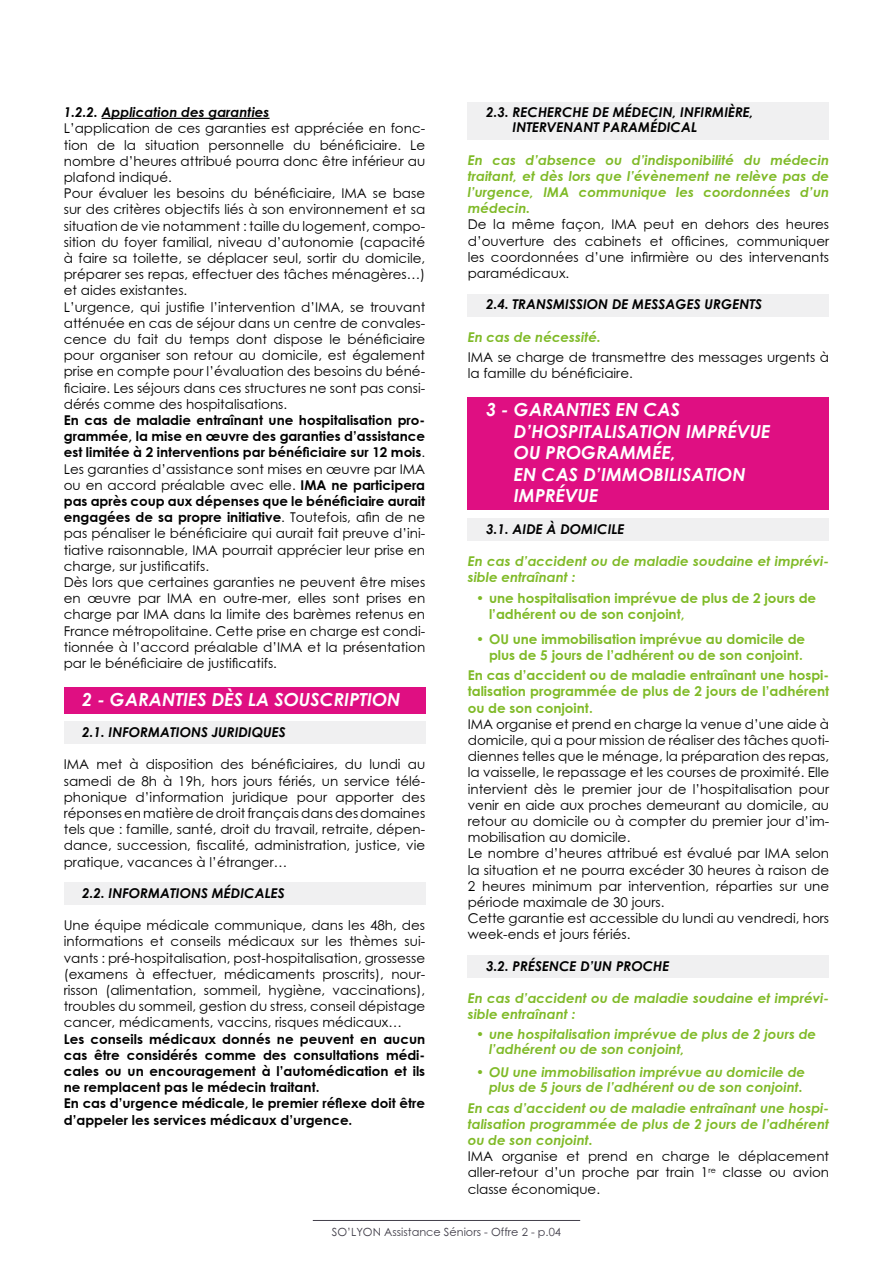
<style>
.page{position:relative;width:893px;height:1263px;background:#fff}
.page>*{position:absolute;margin:0;border:0;box-sizing:border-box;transform-origin:0 0}
.t1{font:italic 700 18px/21.6px "Century Gothic";color:#fff}
.t2{font:13.5px/16.2px "Century Gothic";color:#000}
.t3{font:italic 700 13.5px/16.2px "Century Gothic";color:#7fba27}
.t4{font:700 13.5px/16.2px "Century Gothic";color:#7fba27}
.t5{font:700 13.5px/16.2px "Century Gothic";color:#000}
.t6{font:italic 700 13.5px/15px "Century Gothic";color:#000}
.t7{font:11.25px "Century Gothic";color:#423f4a}
.s1{font-weight:700}
.s2{font-style:normal}
</style>
<div class="page">
<hr style="left:313px;top:1220px;width:267px;height:1px;background:#423f4a">
<hr style="left:102px;top:118px;width:168px;height:1px;background:#000">
<div style="left:64px;top:687px;width:361px;height:27px;background:#df0f82"></div>
<div style="left:64px;top:722px;width:361px;height:22px;background:#f0f0f1"></div>
<div style="left:64px;top:883px;width:361px;height:22px;background:#f0f0f1"></div>
<div style="left:468px;top:102px;width:361px;height:37px;background:#f0f0f1"></div>
<div style="left:468px;top:294px;width:361px;height:22px;background:#f0f0f1"></div>
<div style="left:468px;top:397px;width:361px;height:113px;background:#df0f82"></div>
<div style="left:468px;top:519px;width:361px;height:22px;background:#f0f0f1"></div>
<div style="left:468px;top:956px;width:361px;height:22px;background:#f0f0f1"></div>
<p class="t6" style="left:64px;top:104px;width:207px">1.2.2. Application des garanties</p>
<p class="t2" style="left:64px;top:120px;width:363px">L’application de ces garanties est appréciée en fonc&shy;tion de la situation personnelle du bénéficiaire. Le nombre d’heures attribué pourra donc être inférieur au plafond indiqué.<br>Pour évaluer les besoins du bénéficiaire, IMA se base sur des critères objectifs liés à son environnement et sa situation de vie notamment : taille du logement, compo&shy;sition du foyer familial, niveau d’autonomie (capacité à faire sa toilette, se déplacer seul, sortir du domicile, préparer ses repas, effectuer des tâches ménagères…) et aides existantes.<br>L’urgence, qui justifie l’intervention d’IMA, se trouvant atténuée en cas de séjour dans un centre de convales&shy;cence du fait du temps dont dispose le bénéficiaire pour organiser son retour au domicile, est également prise en compte pour l’évaluation des besoins du béné&shy;ficiaire. Les séjours dans ces structures ne sont pas consi&shy;dérés comme des hospitalisations.</p>
<p class="t2" style="left:64px;top:412px;width:363px"><span class="s1">En cas de maladie entraînant une hospitalisation pro&shy;grammée, la mise en œuvre des garanties d’assistance est limitée à 2 interventions par bénéficiaire sur 12 mois</span>.<br>Les garanties d’assistance sont mises en œuvre par IMA ou en accord préalable avec elle. <span class="s1">IMA ne participera pas après coup aux dépenses que le bénéficiaire aurait engagées de sa propre initiative</span>. Toutefois, afin de ne pas pénaliser le bénéficiaire qui aurait fait preuve d’ini&shy;tiative raisonnable, IMA pourrait apprécier leur prise en charge, sur justificatifs.<br>Dès lors que certaines garanties ne peuvent être mises en œuvre par IMA en outre-mer, elles sont prises en charge par IMA dans la limite des barèmes retenus en France métropolitaine. Cette prise en charge est condi&shy;tionnée à l’accord préalable d’IMA et la présentation par le bénéficiaire de justificatifs.</p>
<h1 class="t1" style="left:82px;top:688px;width:320px">2 - GARANTIES DÈS LA SOUSCRIPTION</h1>
<p class="t6" style="left:82px;top:724px;width:205px">2.1. INFORMATIONS JURIDIQUES</p>
<p class="t2" style="left:64px;top:756px;width:363px;text-align:justify">IMA met à disposition des bénéficiaires, du lundi au samedi de 8h à 19h, hors jours fériés, un service télé&shy;phonique d’information juridique pour apporter des réponses en matière de droit français dans des domaines tels que : famille, santé, droit du travail, retraite, dépen&shy;dance, succession, fiscalité, administration, justice, vie pratique, vacances à l’étranger…</p>
<p class="t6" style="left:82px;top:885px;width:204px">2.2. INFORMATIONS MÉDICALES</p>
<p class="t2" style="left:64px;top:917px;width:363px;text-align:justify">Une équipe médicale communique, dans les 48h, des informations et conseils médicaux sur les thèmes sui&shy;vants : pré-hospitalisation, post-hospitalisation, grossesse (examens à effectuer, médicaments proscrits), nour&shy;risson (alimentation, sommeil, hygiène, vaccinations), troubles du sommeil, gestion du stress, conseil dépistage cancer, médicaments, vaccins, risques médicaux…</p>
<p class="t5" style="left:64px;top:1030px;width:363px">Les conseils médicaux donnés ne peuvent en aucun cas être considérés comme des consultations médi&shy;cales ou un encouragement à l’automédication et ils ne remplacent pas le médecin traitant.<br>En cas d’urgence médicale, le premier réflexe doit être d’appeler les services médicaux d’urgence.</p>
<p class="t6" style="left:513px;top:104px;width:243px;text-indent:-26px">2.3. RECHERCHE DE MÉDECIN, INFIRMIÈRE,<br>INTERVENANT PARAMÉDICAL</p>
<p class="t3" style="left:468px;top:151px;width:363px;text-align:justify">En cas d’absence ou d’indisponibilité du médecin traitant, et dès lors que l’évènement ne relève pas de l’urgence, IMA communique les coordonnées d’un médecin.</p>
<p class="t2" style="left:468px;top:216px;width:363px;text-align:justify">De la même façon, IMA peut en dehors des heures d’ouverture des cabinets et officines, communiquer les coordonnées d’une infirmière ou des intervenants paramédicaux.</p>
<p class="t6" style="left:486px;top:296px;width:277px">2.4. TRANSMISSION DE MESSAGES URGENTS</p>
<p class="t3" style="left:468px;top:328px;width:135px">En cas de nécessité.</p>
<p class="t2" style="left:468px;top:349px;width:363px">IMA se charge de transmettre des messages urgents à la famille du bénéficiaire.</p>
<h1 class="t1" style="left:514px;top:398px;width:258px;text-indent:-28px">3 - GARANTIES EN CAS<br>D’HOSPITALISATION IMPRÉVUE<br>OU PROGRAMMÉE,<br>EN CAS D’IMMOBILISATION<br>IMPRÉVUE</h1>
<p class="t6" style="left:486px;top:521px;width:140px">3.1. AIDE À DOMICILE</p>
<p class="t3" style="left:468px;top:553px;width:363px">En cas d’accident ou de maladie soudaine et imprévi&shy;sible entraînant :</p>
<p class="t4" style="left:489px;top:589px;width:329px;text-indent:-13px">• une hospitalisation imprévue de plus de 2 jours de l’adhérent ou de son conjoint,</p>
<p class="t4" style="left:476px;top:630px;width:330px;text-align:right">• OU une immobilisation imprévue au domicile de plus de 5 jours de l’adhérent ou de son conjoint.</p>
<p class="t4" style="left:468px;top:667px;width:363px;text-align:justify">En cas d’accident ou de maladie entraînant une hospi&shy;talisation programmée de plus de 2 jours de l’adhérent ou de son conjoint.</p>
<p class="t2" style="left:468px;top:716px;width:363px">IMA organise et prend en charge la venue d’une aide à domicile, qui a pour mission de réaliser des tâches quoti&shy;diennes telles que le ménage, la préparation des repas, la vaisselle, le repassage et les courses de proximité. Elle intervient dès le premier jour de l’hospitalisation pour venir en aide aux proches demeurant au domicile, au retour au domicile ou à compter du premier jour d’im&shy;mobilisation au domicile.<br>Le nombre d’heures attribué est évalué par IMA selon la situation et ne pourra excéder 30 heures à raison de 2 heures minimum par intervention, réparties sur une période maximale de 30 jours.<br>Cette garantie est accessible du lundi au vendredi, hors week-ends et jours fériés.</p>
<p class="t6" style="left:486px;top:958px;width:185px">3.2. PRÉSENCE D’UN PROCHE</p>
<p class="t3" style="left:468px;top:990px;width:363px">En cas d’accident ou de maladie soudaine et imprévi&shy;sible entraînant :</p>
<p class="t3" style="left:489px;top:1026px;width:329px;line-height:15px;text-indent:-13px"><span class="s2">•</span> une hospitalisation imprévue de plus de 2 jours de l’adhérent ou de son conjoint,</p>
<p class="t3" style="left:476px;top:1064px;width:330px;line-height:15px;text-align:right"><span class="s2">•</span> OU une immobilisation imprévue au domicile de plus de 5 jours de l’adhérent ou de son conjoint.</p>
<p class="t3" style="left:468px;top:1099px;width:363px;text-align:justify">En cas d’accident ou de maladie entraînant une hospi&shy;talisation programmée de plus de 2 jours de l’adhérent ou de son conjoint.</p>
<p class="t2" style="left:468px;top:1148px;width:363px;text-align:justify">IMA organise et prend en charge le déplacement aller-retour d’un proche par train 1<sup>re</sup> classe ou avion classe économique.</p>
<p class="t7" style="left:332px;top:1225px;width:231px">SO’LYON Assistance Séniors - Offre 2 - p.04</p>
</div>
